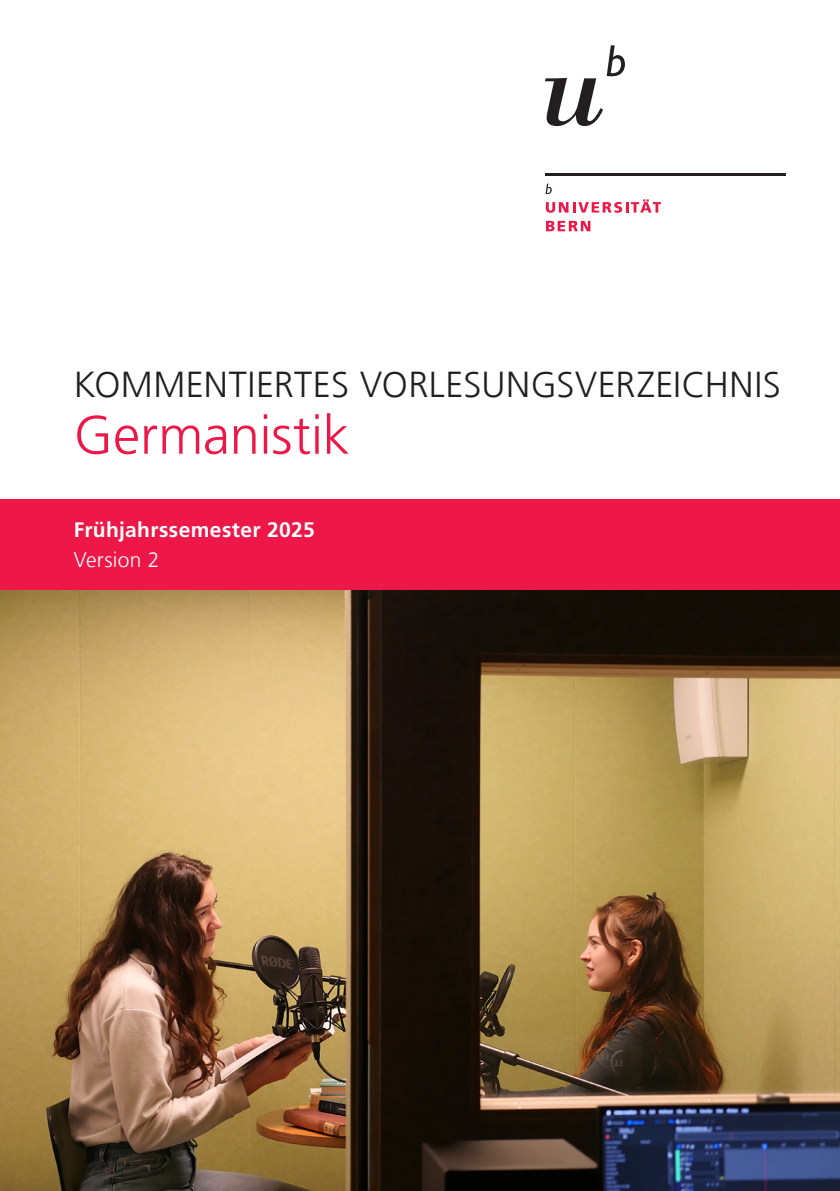
<style>
.page{position:relative;width:840px;height:1191px;background:#fff}
.page>*{position:absolute;margin:0;border:0;box-sizing:border-box;transform-origin:0 0}
._1_2-teilige_Headline{font:300 54px "Frutiger LT Com";color:#ed1748}
._1_2-teilige_Headline-2{font:300 36px "Frutiger LT Com";letter-spacing:.015em;color:#231f20}
._2_Untertitel_Roter_Balken{font:700 21px "Frutiger LT Com";letter-spacing:.015em;color:#fff}
._2_Untertitel_Roter_Balken-2{font:300 21px "Frutiger LT Com";letter-spacing:.015em;color:#fff}
</style>
<div class="page">
<img style="left:0;top:590px;width:839px;height:601px">
<div style="left:0;top:499px;width:839px;height:91px;background:#ed1748"></div>
<svg style="left:545px;top:45px;width:79px;height:81px"></svg>
<hr style="left:545px;top:173px;width:240px;height:2px;background:#231f20">
<svg style="left:545px;top:184px;width:115px;height:29px"></svg>
<svg style="left:546px;top:221px;width:44px;height:10px"></svg>
<p class="_1_2-teilige_Headline-2" style="left:74px;top:363px;width:708px">KOMMENTIERTES VORLESUNGSVERZEICHNIS</p>
<p class="_1_2-teilige_Headline" style="left:74px;top:403px;width:277px">Germanistik</p>
<p class="_2_Untertitel_Roter_Balken" style="left:74px;top:517px;width:242px">Frühjahrssemester 2025</p>
<p class="_2_Untertitel_Roter_Balken-2" style="left:74px;top:548px;width:87px">Version 2</p>
</div>
